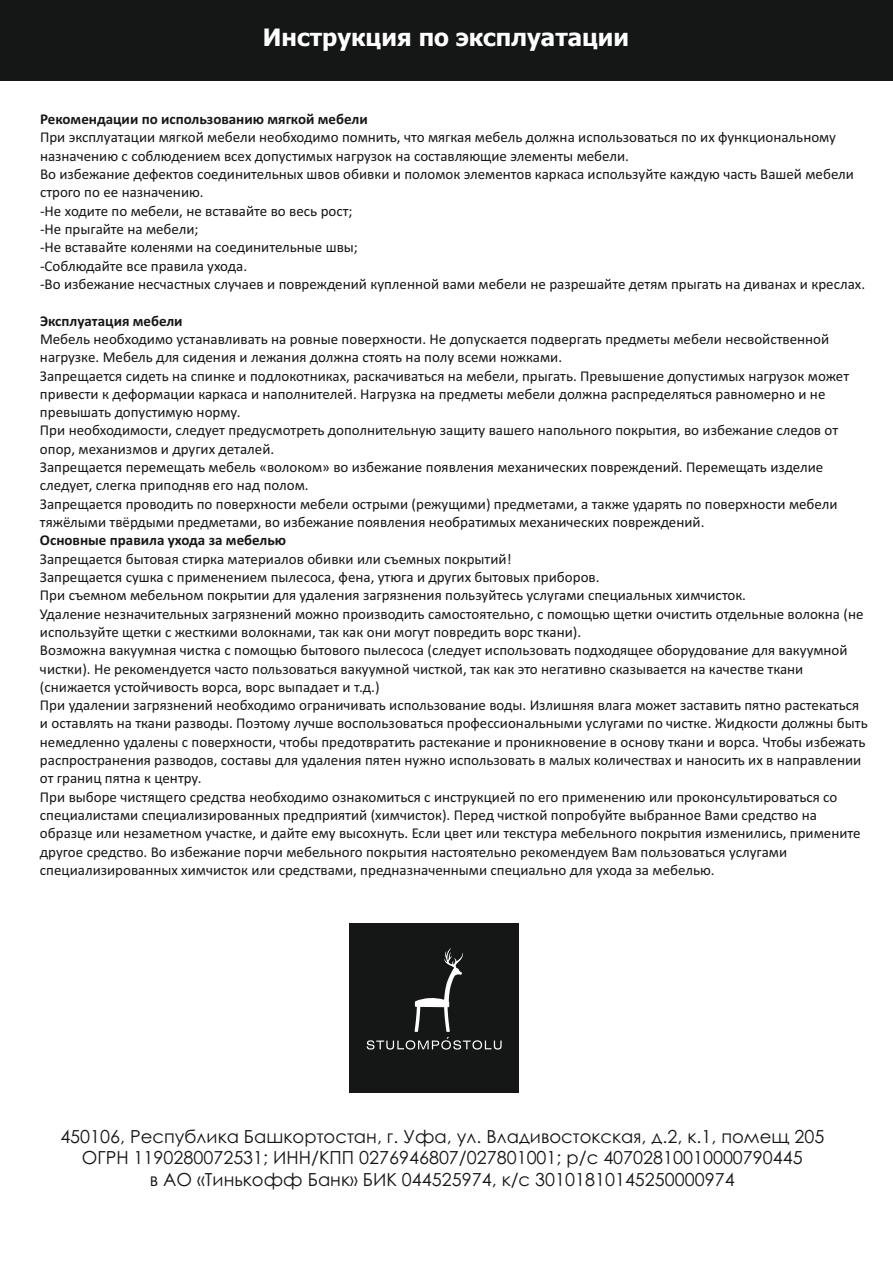
<style>
.page{position:relative;width:893px;height:1263px;background:#fff}
.page>*{position:absolute;margin:0;border:0;box-sizing:border-box;transform-origin:0 0}
.t1{font:700 24px "Tahoma";color:#fff}
.t2{font:18px/21.5px "Century Gothic";color:#151616;text-align:center}
.t3{font:15px/18.3px "Calibri";color:#151616}
.t4{font:700 15px "Calibri";color:#151616}
</style>
<div class="page">
<div style="left:0;top:0;width:893px;height:80px;background:#151616"></div>
<div style="left:349px;top:923px;width:169px;height:170px;background:#151616"></div>
<svg style="left:367px;top:948px;width:135px;height:101px"></svg>
<h1 class="t1" style="left:263px;top:28px;width:368px">Инструкция по эксплуатации</h1>
<p class="t4" style="left:40px;top:113px;width:329px">Рекомендации по использованию мягкой мебели</p>
<p class="t3" style="left:40px;top:130px;width:827px">При эксплуатации мягкой мебели необходимо помнить, что мягкая мебель должна использоваться по их функциональному назначению с соблюдением всех допустимых нагрузок на составляющие элементы мебели.<br>Во избежание дефектов соединительных швов обивки и поломок элементов каркаса используйте каждую часть Вашей мебели строго по ее назначению.<br>-Не ходите по мебели, не вставайте во весь рост;<br>-Не прыгайте на мебели;<br>-Не вставайте коленями на соединительные швы;<br>-Соблюдайте все правила ухода.<br>-Во избежание несчастных случаев и повреждений купленной вами мебели не разрешайте детям прыгать на диванах и креслах.</p>
<p class="t4" style="left:40px;top:314px;width:144px">Эксплуатация мебели</p>
<p class="t3" style="left:40px;top:331px;width:811px">Мебель необходимо устанавливать на ровные поверхности. Не допускается подвергать предметы мебели несвойственной нагрузке. Мебель для сидения и лежания должна стоять на полу всеми ножками.<br>Запрещается сидеть на спинке и подлокотниках, раскачиваться на мебели, прыгать. Превышение допустимых нагрузок может привести к деформации каркаса и наполнителей. Нагрузка на предметы мебели должна распределяться равномерно и не превышать допустимую норму.<br>При необходимости, следует предусмотреть дополнительную защиту вашего напольного покрытия, во избежание следов от опор, механизмов и других деталей.<br>Запрещается перемещать мебель «волоком» во избежание появления механических повреждений. Перемещать изделие следует, слегка приподняв его над полом.<br>Запрещается проводить по поверхности мебели острыми (режущими) предметами, а также ударять по поверхности мебели тяжёлыми твёрдыми предметами, во избежание появления необратимых механических повреждений.</p>
<p class="t4" style="left:40px;top:534px;width:248px">Основные правила ухода за мебелью</p>
<p class="t3" style="left:40px;top:551px;width:829px">Запрещается бытовая стирка материалов обивки или съемных покрытий!<br>Запрещается сушка с применением пылесоса, фена, утюга и других бытовых приборов.<br>При съемном мебельном покрытии для удаления загрязнения пользуйтесь услугами специальных химчисток.<br>Удаление незначительных загрязнений можно производить самостоятельно, с помощью щетки очистить отдельные волокна (не используйте щетки с жесткими волокнами, так как они могут повредить ворс ткани).<br>Возможна вакуумная чистка с помощью бытового пылесоса (следует использовать подходящее оборудование для вакуумной чистки). Не рекомендуется часто пользоваться вакуумной чисткой, так как это негативно сказывается на качестве ткани (снижается устойчивость ворса, ворс выпадает и т.д.)<br>При удалении загрязнений необходимо ограничивать использование воды. Излишняя влага может заставить пятно растекаться и оставлять на ткани разводы. Поэтому лучше воспользоваться профессиональными услугами по чистке. Жидкости должны быть немедленно удалены с поверхности, чтобы предотвратить растекание и проникновение в основу ткани и ворса. Чтобы избежать распространения разводов, составы для удаления пятен нужно использовать в малых количествах и наносить их в направлении от границ пятна к центру.<br>При выборе чистящего средства необходимо ознакомиться с инструкцией по его применению или проконсультироваться со специалистами специализированных предприятий (химчисток). Перед чисткой попробуйте выбранное Вами средство на образце или незаметном участке, и дайте ему высохнуть. Если цвет или текстура мебельного покрытия изменились, примените другое средство. Во избежание порчи мебельного покрытия настоятельно рекомендуем Вам пользоваться услугами специализированных химчисток или средствами, предназначенными специально для ухода за мебелью.</p>
<p class="t2" style="left:60px;top:1127px;width:765px">450106, Республика Башкортостан, г. Уфа, ул. Владивостокская, д.2, к.1, помещ 205<br>ОГРН 1190280072531; ИНН/КПП 0276946807/027801001; р/с 40702810010000790445<br>в АО «Тинькофф Банк» БИК 044525974, к/с 30101810145250000974</p>
</div>
